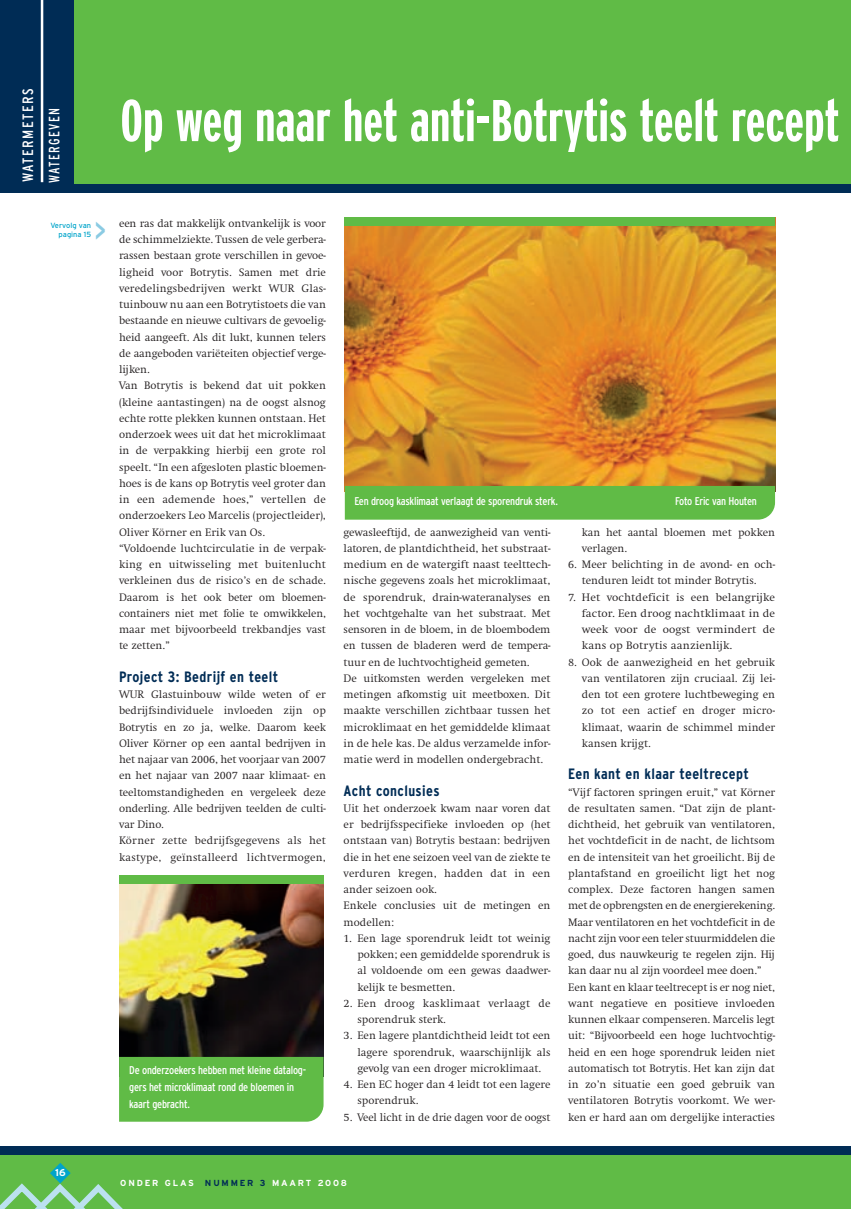
<style>
.page{position:relative;width:851px;height:1209px;background:#fff}
.page>*{position:absolute;margin:0;border:0;box-sizing:border-box;transform-origin:0 0}
.t1{font:700 extra-condensed 58.75px "Interstate";color:#fff}
.t2{font:30.12px "Interstate";color:#8bcbe3}
.t3{font:700 condensed 15px "Interstate";letter-spacing:.025em;color:#002c55}
.t4{font:condensed 15px/26.4px "Interstate";letter-spacing:.1em;color:#fff}
.t5{font:300 11.25px/16.2px "Swift";color:#231f20}
.t6{font:condensed 11.25px/16.8px "Interstate";letter-spacing:-.02em;color:#fff}
.t7{font:300 11.25px/16.2px "Swift";letter-spacing:.02em;color:#231f20}
.t8{font:700 10px "Interstate";color:#fff}
.t9{font:700 8.75px "Interstate";letter-spacing:.205em;color:#fff}
.t10{font:7.5px/8.8px "Interstate";color:#00a4ca;text-align:right}
.s1{color:#002c55}
</style>
<div class="page">
<div style="left:0;top:0;width:850px;height:192px;background:#60bb46"></div>
<div style="left:0;top:184px;width:850px;height:8px;background:#002c55"></div>
<div style="left:0;top:1155px;width:850px;height:54px;background:#60bb46"></div>
<div style="left:0;top:1146px;width:850px;height:9px;background:#002c55"></div>
<svg style="left:0;top:1163px;width:123px;height:46px"></svg>
<div style="left:0;top:0;width:74px;height:192px;background:#002c55"></div>
<hr style="left:41px;top:0;width:2px;height:182px;background:#fff">
<img style="left:119px;top:884px;width:204px;height:173px">
<div style="left:119px;top:875px;width:204px;height:9px;background:#60bb46"></div>
<div style="left:119px;top:1057px;width:204px;height:65px;background:#60bb46"></div>
<img style="left:345px;top:226px;width:430px;height:260px">
<div style="left:345px;top:217px;width:430px;height:9px;background:#60bb46"></div>
<div style="left:345px;top:486px;width:430px;height:34px;background:#60bb46"></div>
<p class="t4" style="left:16px;top:183px;width:96px;rotate:-90deg">WATERMETERS<br>WATERGEVEN</p>
<p class="t1" style="left:120px;top:99px;width:720px">Op weg naar het anti-Botrytis teelt recept</p>
<p class="t10" style="left:50px;top:221px;width:42px">Vervolg van pagina 15</p>
<p class="t2" style="left:94px;top:213px;width:14px">&gt;</p>
<p class="t5" style="left:119px;top:216px;width:208px">een ras dat makkelijk ontvankelijk is voor de schimmelziekte. Tussen de vele gerbera&shy;rassen bestaan grote verschillen in gevoe&shy;ligheid voor Botrytis. Samen met drie veredelingsbedrijven werkt WUR Glas&shy;tuinbouw nu aan een Botrytistoets die van bestaande en nieuwe cultivars de gevoelig&shy;heid aangeeft. Als dit lukt, kunnen telers de aangeboden variëteiten objectief verge&shy;lijken.<br>Van Botrytis is bekend dat uit pokken (kleine aantastingen) na de oogst alsnog echte rotte plekken kunnen ontstaan. Het onderzoek wees uit dat het microklimaat in de verpakking hierbij een grote rol speelt. “In een afgesloten plastic bloemen&shy;hoes is de kans op Botrytis veel groter dan in een ademende hoes,” vertellen de onderzoekers Leo Marcelis (projectleider), Oliver Körner en Erik van Os.<br>“Voldoende luchtcirculatie in de verpak&shy;king en uitwisseling met buitenlucht verkleinen dus de risico’s en de schade.<br>Daarom is het ook beter om bloemen&shy;containers niet met folie te omwikkelen, maar met bijvoorbeeld trekbandjes vast te zetten.”</p>
<p class="t3" style="left:119px;top:670px;width:161px">Project 3: Bedrijf en teelt</p>
<p class="t5" style="left:119px;top:687px;width:208px">WUR Glastuinbouw wilde weten of er bedrijfsindividuele invloeden zijn op Botrytis en zo ja, welke. Daarom keek Oliver Körner op een aantal bedrijven in het najaar van 2006, het voorjaar van 2007 en het najaar van 2007 naar klimaat- en teeltomstandigheden en vergeleek deze onderling. Alle bedrijven teelden de culti&shy;var Dino.<br>Körner zette bedrijfsgegevens als het kastype, geïnstalleerd lichtvermogen,</p>
<p class="t6" style="left:129px;top:1063px;width:178px">De onderzoekers hebben met kleine datalog&shy;gers het microklimaat rond de bloemen in kaart gebracht.</p>
<p class="t6" style="left:354px;top:494px;width:205px">Een droog kasklimaat verlaagt de sporendruk sterk.</p>
<p class="t6" style="left:675px;top:494px;width:83px">Foto Eric van Houten</p>
<p class="t5" style="left:343px;top:525px;width:208px">gewasleeftijd, de aanwezigheid van venti&shy;latoren, de plantdichtheid, het substraat&shy;medium en de watergift naast teelttech&shy;nische gegevens zoals het microklimaat, de sporendruk, drain-wateranalyses en het vochtgehalte van het substraat. Met sensoren in de bloem, in de bloembodem en tussen de bladeren werd de tempera&shy;tuur en de luchtvochtigheid gemeten.<br>De uitkomsten werden vergeleken met metingen afkomstig uit meetboxen. Dit maakte verschillen zichtbaar tussen het microklimaat en het gemiddelde klimaat in de hele kas. De aldus verzamelde infor&shy;matie werd in modellen ondergebracht.</p>
<p class="t3" style="left:343px;top:784px;width:97px">Acht conclusies</p>
<p class="t5" style="left:343px;top:801px;width:208px">Uit het onderzoek kwam naar voren dat er bedrijfsspecifieke invloeden op (het ontstaan van) Botrytis bestaan: bedrijven die in het ene seizoen veel van de ziekte te verduren kregen, hadden dat in een ander seizoen ook.<br>Enkele conclusies uit de metingen en modellen:</p>
<p class="t5" style="left:357px;top:931px;width:194px;text-align:justify;text-indent:-14px">1. Een lage sporendruk leidt tot weinig pokken; een gemiddelde sporendruk is al voldoende om een gewas daadwer&shy;kelijk te besmetten.</p>
<p class="t7" style="left:357px;top:996px;width:194px;text-indent:-14px">2. Een droog kasklimaat verlaagt de sporendruk sterk.</p>
<p class="t5" style="left:357px;top:1028px;width:194px;text-align:justify;text-indent:-14px">3. Een lagere plantdichtheid leidt tot een lagere sporendruk, waarschijnlijk als gevolg van een droger microklimaat.</p>
<p class="t5" style="left:357px;top:1077px;width:194px;text-indent:-14px">4. Een EC hoger dan 4 leidt tot een lagere sporendruk.</p>
<p class="t5" style="left:343px;top:1110px;width:208px">5. Veel licht in de drie dagen voor de oogst</p>
<p class="t5" style="left:582px;top:525px;width:194px">kan het aantal bloemen met pokken verlagen.</p>
<p class="t5" style="left:568px;top:557px;width:208px;text-align:center">6. Meer belichting in de avond- en och&shy;tenduren leidt tot minder Botrytis.</p>
<p class="t5" style="left:582px;top:590px;width:194px;text-align:justify;text-indent:-14px">7. Het vochtdeficit is een belangrijke factor. Een droog nachtklimaat in de week voor de oogst vermindert de kans op Botrytis aanzienlijk.</p>
<p class="t5" style="left:582px;top:655px;width:194px;text-align:justify;text-indent:-14px">8. Ook de aanwezigheid en het gebruik van ventilatoren zijn cruciaal. Zij lei&shy;den tot een grotere luchtbeweging en zo tot een actief en droger micro&shy;klimaat, waarin de schimmel minder kansen krijgt.</p>
<p class="t3" style="left:568px;top:767px;width:182px">Een kant en klaar teeltrecept</p>
<p class="t5" style="left:568px;top:785px;width:208px">“Vijf factoren springen eruit,” vat Körner de resultaten samen. “Dat zijn de plant&shy;dichtheid, het gebruik van ventilatoren, het vochtdeficit in de nacht, de lichtsom en de intensiteit van het groeilicht. Bij de plantafstand en groeilicht ligt het nog complex. Deze factoren hangen samen met de opbrengsten en de energierekening.<br>Maar ventilatoren en het vochtdeficit in de nacht zijn voor een teler stuurmiddelen die goed, dus nauwkeurig te regelen zijn. Hij kan daar nu al zijn voordeel mee doen.” Een kant en klaar teeltrecept is er nog niet, want negatieve en positieve invloeden kunnen elkaar compenseren. Marcelis legt uit: “Bijvoorbeeld een hoge luchtvochtig&shy;heid en een hoge sporendruk leiden niet automatisch tot Botrytis. Het kan zijn dat in zo’n situatie een goed gebruik van ventilatoren Botrytis voorkomt. We wer&shy;ken er hard aan om dergelijke interacties</p>
<p class="t8" style="left:55px;top:1169px;width:12px">16</p>
<p class="t9" style="left:120px;top:1179px;width:75px">ONDER GLAS</p>
<p class="t9" style="left:205px;top:1179px;width:144px"><span class="s1">NUMMER 3</span> MAART 2008</p>
</div>
